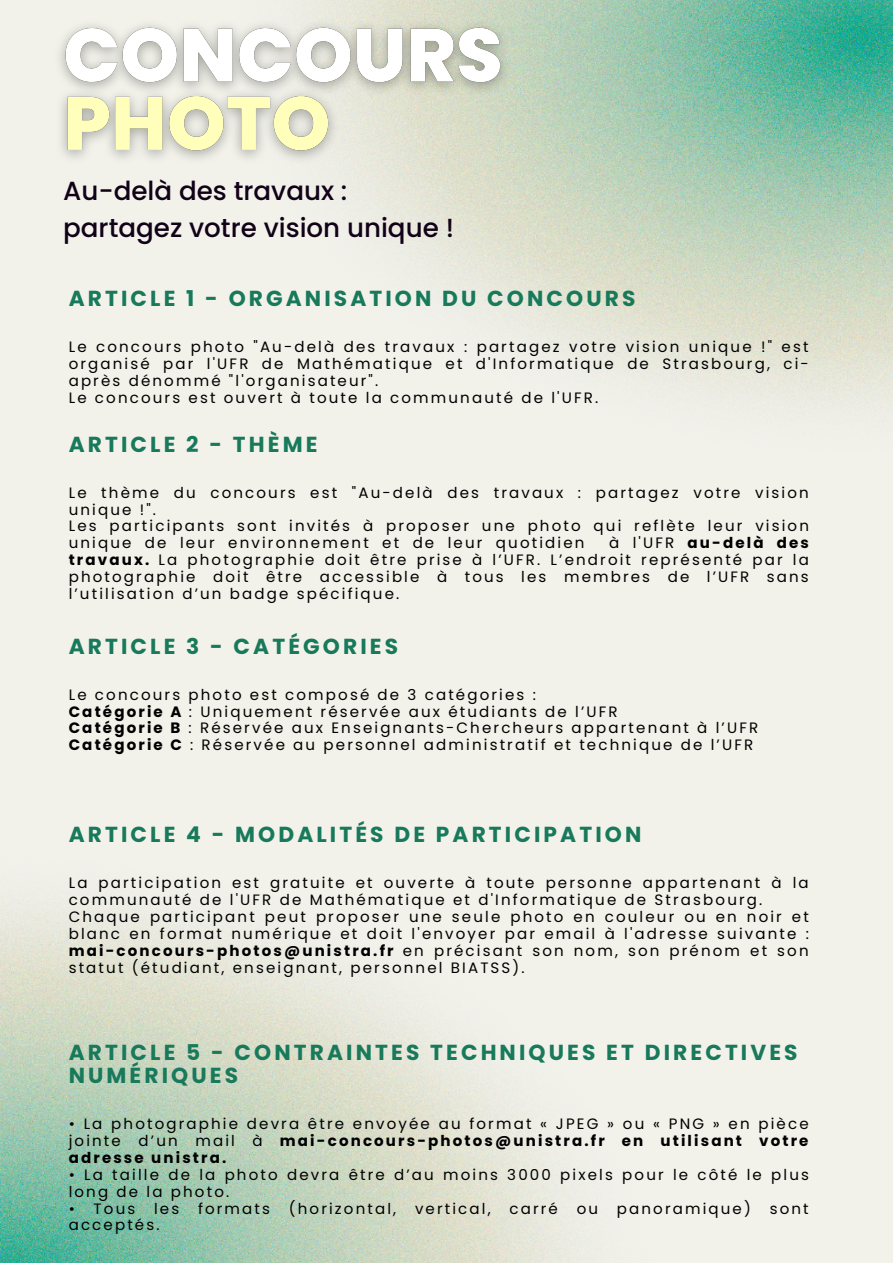
<style>
.page{position:relative;width:893px;height:1263px;background:#f2f2eb}
.page>*{position:absolute;margin:0;border:0;box-sizing:border-box;transform-origin:0 0}
.t1{font:500 26.17px "Poppins";color:#120218}
.t2{font:700 21.75px/23.1px "Poppins";letter-spacing:.145em;color:#18795b}
.t3{font:15px/16.9px "Poppins";letter-spacing:.145em;color:#000}
.s1{font-weight:700}
</style>
<div class="page">
<img style="left:0;top:894px;width:602px;height:369px">
<img style="left:344px;top:0;width:549px;height:419px">
<img style="left:60px;top:0;width:460px;height:197px">
<p class="t1" style="left:63px;top:173px;width:286px">Au-delà des travaux :</p>
<p class="t1" style="left:63px;top:209px;width:392px">partagez votre vision unique !</p>
<p class="t2" style="left:69px;top:287px;width:568px">ARTICLE 1 - ORGANISATION DU CONCOURS</p>
<p class="t3" style="left:69px;top:338px;width:741px;text-align:justify">Le concours photo "Au-delà des travaux : partagez votre vision unique !" est organisé par l'UFR de Mathématique et d'Informatique de Strasbourg, ci&shy;après dénommé "l'organisateur".</p>
<p class="t3" style="left:69px;top:389px;width:531px">Le concours est ouvert à toute la communauté de l'UFR.</p>
<p class="t2" style="left:69px;top:432px;width:250px">ARTICLE 2 - THÈME</p>
<p class="t3" style="left:69px;top:484px;width:741px">Le thème du concours est "Au-delà des travaux : partagez votre vision unique !".</p>
<p class="t3" style="left:69px;top:518px;width:742px">Les participants sont invités à proposer une photo qui reflète leur vision unique de leur environnement et de leur quotidien</p>
<p class="t3" style="left:69px;top:535px;width:742px;text-align:justify;text-indent:540px">à l'UFR <span class="s1">au-delà des travaux.</span> La photographie doit être prise à l’UFR. L’endroit représenté par la photographie doit être accessible à tous les membres de l’UFR sans l’utilisation d’un badge spécifique.</p>
<p class="t2" style="left:69px;top:634px;width:331px">ARTICLE 3 - CATÉGORIES</p>
<p class="t3" style="left:69px;top:686px;width:469px">Le concours photo est composé de 3 catégories :</p>
<p class="t3" style="left:69px;top:703px;width:550px"><span class="s1">Catégorie A</span> : Uniquement réservée aux étudiants de l’UFR</p>
<p class="t3" style="left:69px;top:720px;width:691px"><span class="s1">Catégorie B</span> : Réservée aux Enseignants-Chercheurs appartenant à l’UFR</p>
<p class="t3" style="left:69px;top:737px;width:686px"><span class="s1">Catégorie C</span> : Réservée au personnel administratif et technique de l’UFR</p>
<p class="t2" style="left:69px;top:823px;width:574px">ARTICLE 4 - MODALITÉS DE PARTICIPATION</p>
<p class="t3" style="left:69px;top:874px;width:741px">La participation est gratuite et ouverte à toute personne appartenant à la communauté de l'UFR de Mathématique et d'Informatique de Strasbourg.</p>
<p class="t3" style="left:69px;top:908px;width:742px;text-align:justify">Chaque participant peut proposer une seule photo en couleur ou en noir et blanc en format numérique et doit l'envoyer par email à l'adresse suivante : <span class="s1">mai-concours-photos@unistra.fr</span> en précisant son nom, son prénom et son statut (étudiant, enseignant, personnel BIATSS).</p>
<p class="t2" style="left:69px;top:1041px;width:730px">ARTICLE 5 - CONTRAINTES TECHNIQUES ET DIRECTIVES<br>NUMÉRIQUES</p>
<p class="t3" style="left:69px;top:1115px;width:741px;text-align:justify">• La photographie devra être envoyée au format « JPEG » ou « PNG » en pièce jointe d’un mail à <span class="s1">mai-concours-photos@unistra.fr en utilisant votre adresse unistra.</span></p>
<p class="t3" style="left:69px;top:1166px;width:742px">• La taille de la photo devra être d’au moins 3000 pixels pour le côté le plus long de la photo.</p>
<p class="t3" style="left:69px;top:1200px;width:741px">• Tous les formats (horizontal, vertical, carré ou panoramique) sont acceptés.</p>
</div>
